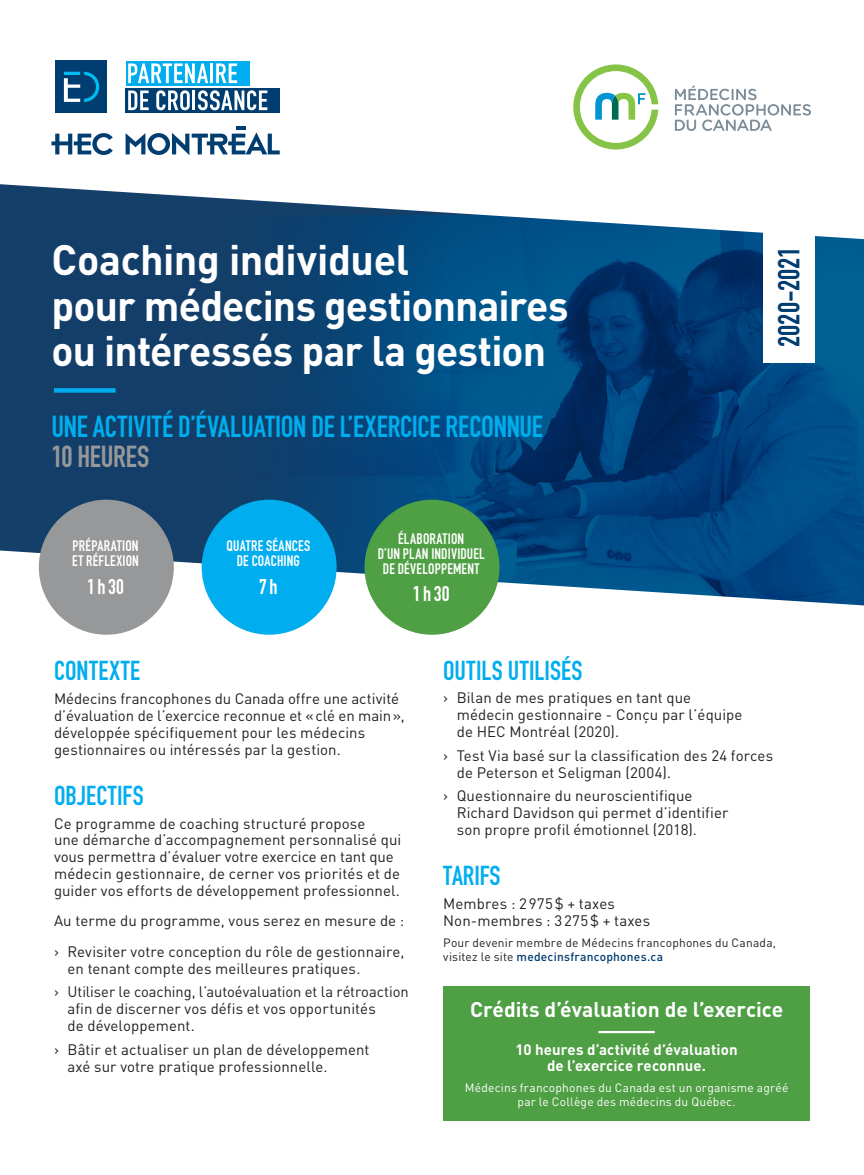
<style>
.page{position:relative;width:864px;height:1175px;background:#fff}
.page>*{position:absolute;margin:0;border:0;box-sizing:border-box;transform-origin:0 0}
.t1{font:700 42px "DINOT";letter-spacing:-.015em;color:#fff}
.Titre_Catégorie{font:30px/30px "DIN Engschrift Std";letter-spacing:-.01em;color:#00aeef}
.Titre_Tableau_Icônes{font:30px "DIN Engschrift Std";letter-spacing:.005em;color:#003d71}
._00-Sous-titre{font:27px "DIN Engschrift Std";letter-spacing:.015em;color:#00aeef}
._00-Texte{font:27px "DIN Engschrift Std";letter-spacing:-.005em;color:#00aeef}
.t2{font:700 21px "DINOT";letter-spacing:-.005em;color:#fff}
.Texte_DIN_11_12_5_pt{font:21px "DIN Engschrift Std";letter-spacing:.125em;color:#fff}
._00-Texte-2{font:15px/16.8px "DINOT";letter-spacing:.005em;color:#231f20}
.Texte_DIN_11_12_5_pt-2{font:15px/15px "DIN Engschrift Std";letter-spacing:.015em;color:#fff;text-align:center}
.t3{font:700 15px/16.8px "DINOT";letter-spacing:.005em;color:#fff;text-align:center}
._00-Texte-3{font:12px/14.2px "DINOT";letter-spacing:.015em;color:#231f20}
.t4{font:12px/13.8px "DINOT";letter-spacing:.015em;color:#fff;text-align:center}
.s1{color:#979899}
.s2{font-weight:500;color:#003d71}
</style>
<div class="page">
<div style="left:0;top:182px;width:864px;height:963px;background:#143f69"></div>
<img style="left:204px;top:239px;width:660px;height:311px">
<div style="left:763px;top:224px;width:51px;height:138px;background:#fff"></div>
<div style="left:0;top:550px;width:864px;height:595px;background:#fff"></div>
<svg style="left:0;top:60px;width:864px;height:179px"></svg>
<svg style="left:52px;top:133px;width:61px;height:22px"></svg>
<svg style="left:126px;top:126px;width:154px;height:29px"></svg>
<div style="left:55px;top:61px;width:52px;height:52px;background:#003d71"></div>
<svg style="left:64px;top:72px;width:35px;height:30px"></svg>
<div style="left:126px;top:61px;width:123px;height:25px;background:#00aeef"></div>
<div style="left:126px;top:88px;width:154px;height:25px;background:#003d71"></div>
<svg style="left:128px;top:63px;width:80px;height:20px"></svg>
<hr style="left:210px;top:63px;width:3px;height:20px;background:#fff">
<svg style="left:216px;top:63px;width:21px;height:20px"></svg>
<svg style="left:128px;top:90px;width:21px;height:20px"></svg>
<svg style="left:156px;top:90px;width:34px;height:20px"></svg>
<hr style="left:193px;top:90px;width:2px;height:20px;background:#fff">
<svg style="left:198px;top:90px;width:69px;height:20px"></svg>
<div style="left:54px;top:388px;width:62px;height:5px;background:#00aeef"></div>
<div style="left:39px;top:499px;width:135px;height:135px;background:#979899;border-radius:50%"></div>
<div style="left:202px;top:499px;width:135px;height:135px;background:#00aeef;border-radius:50%"></div>
<div style="left:364px;top:499px;width:136px;height:135px;background:#4f9f44;border-radius:50%"></div>
<div style="left:443px;top:986px;width:367px;height:134px;background:#4f9f44"></div>
<hr style="left:598px;top:1030px;width:57px;height:3px;background:#fff">
<svg style="left:573px;top:64px;width:85px;height:85px"></svg>
<svg style="left:675px;top:85px;width:136px;height:46px"></svg>
<p class="t1" style="left:52px;top:233px;width:359px">Coaching individuel</p>
<p class="t1" style="left:52px;top:278px;width:518px">pour médecins gestionnaires</p>
<p class="t1" style="left:52px;top:323px;width:496px">ou intéressés par la gestion</p>
<p class="Titre_Catégorie" style="left:52px;top:411px;width:493px">UNE ACTIVITÉ D’ÉVALUATION DE L’EXERCICE RECONNUE<br><span class="s1">10 HEURES</span></p>
<p class="Texte_DIN_11_12_5_pt-2" style="left:72px;top:538px;width:68px;text-align:left">PRÉPARATION<br>ET RÉFLEXION</p>
<p class="Texte_DIN_11_12_5_pt" style="left:87px;top:574px;width:39px">1h30</p>
<p class="Texte_DIN_11_12_5_pt-2" style="left:227px;top:538px;width:85px">QUATRE SÉANCES<br>DE COACHING</p>
<p class="Texte_DIN_11_12_5_pt" style="left:259px;top:574px;width:20px">7h</p>
<p class="Texte_DIN_11_12_5_pt-2" style="left:378px;top:531px;width:109px">ÉLABORATION<br>D’UN PLAN INDIVIDUEL<br>DE DÉVELOPPEMENT</p>
<p class="Texte_DIN_11_12_5_pt" style="left:413px;top:582px;width:39px">1h30</p>
<p class="Titre_Tableau_Icônes" style="left:771px;top:347px;width:102px;rotate:-90deg">2020-2021</p>
<p class="_00-Sous-titre" style="left:54px;top:655px;width:88px">CONTEXTE</p>
<p class="_00-Texte-2" style="left:54px;top:690px;width:352px">Médecins francophones du Canada offre une activité d’évaluation de l’exercice reconnue et «clé en main», développée spécifiquement pour les médecins gestionnaires ou intéressés par la gestion.</p>
<p class="_00-Sous-titre" style="left:54px;top:779px;width:91px">OBJECTIFS</p>
<p class="_00-Texte-2" style="left:54px;top:814px;width:349px">Ce programme de coaching structuré propose<br>une démarche d’accompagnement personnalisé qui vous permettra d’évaluer votre exercice en tant que médecin gestionnaire, de cerner vos priorités et de guider vos efforts de développement professionnel.</p>
<p class="_00-Texte-2" style="left:54px;top:912px;width:352px">Au terme du programme, vous serez en mesure de :</p>
<p class="_00-Texte-2" style="left:68px;top:942px;width:338px;text-indent:-14px">› Revisiter votre conception du rôle de gestionnaire, en tenant compte des meilleures pratiques.</p>
<p class="_00-Texte-2" style="left:68px;top:983px;width:343px;text-indent:-14px">› Utiliser le coaching, l’autoévaluation et la rétroaction afin de discerner vos défis et vos opportunités<br>de développement.</p>
<p class="_00-Texte-2" style="left:68px;top:1040px;width:304px;text-indent:-14px">› Bâtir et actualiser un plan de développement axé sur votre pratique professionnelle.</p>
<p class="_00-Sous-titre" style="left:443px;top:654px;width:141px">OUTILS UTILISÉS</p>
<p class="_00-Texte-2" style="left:457px;top:689px;width:287px;text-indent:-14px">› Bilan de mes pratiques en tant que médecin gestionnaire - Conçu par l’équipe de HEC Montréal (2020).</p>
<p class="_00-Texte-2" style="left:457px;top:746px;width:318px;text-indent:-14px">› Test Via basé sur la classification des 24 forces de Peterson et Seligman (2004).</p>
<p class="_00-Texte-2" style="left:457px;top:787px;width:273px;text-indent:-14px">› Questionnaire du neuroscientifique<br>Richard Davidson qui permet d’identifier son propre profil émotionnel (2018).</p>
<p class="_00-Texte" style="left:443px;top:860px;width:59px">TARIFS</p>
<p class="_00-Texte-2" style="left:443px;top:894px;width:209px">Membres : 2 975 $ + taxes<br>Non-membres : 3 275 $ + taxes</p>
<p class="_00-Texte-3" style="left:443px;top:935px;width:334px">Pour devenir membre de Médecins francophones du Canada, visitez le site <span class="s2">medecinsfrancophones.ca</span></p>
<p class="t2" style="left:470px;top:996px;width:315px">Crédits d’évaluation de l’exercice</p>
<p class="t3" style="left:516px;top:1040px;width:223px">10 heures d’activité d’évaluation de l’exercice reconnue.</p>
<p class="t4" style="left:465px;top:1080px;width:325px">Médecins francophones du Canada est un organisme agréé par le Collège des médecins du Québec.</p>
</div>
